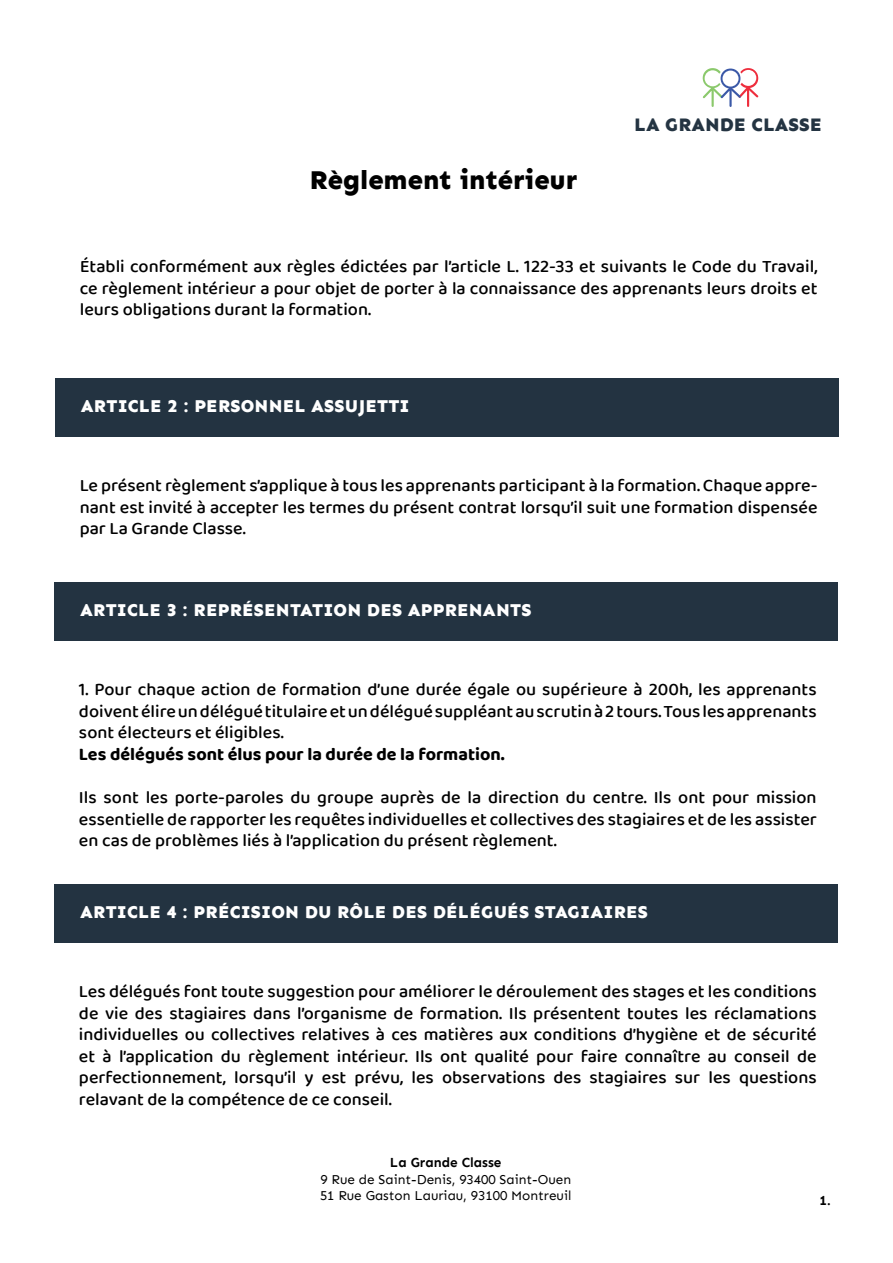
<style>
.page{position:relative;width:893px;height:1263px;background:#fff}
.page>*{position:absolute;margin:0;border:0;box-sizing:border-box;transform-origin:0 0}
.t1{font:800 27px "Sen";color:#000}
.t2{font:800 19.05px "Sen";color:#243442}
.t3{font:500 18px/21.6px "Baloo Chettan 2";color:#000;text-align:justify}
.t4{font:800 18px "Sen";letter-spacing:.01em;color:#fff}
.t5{font:700 18px "Baloo Chettan 2";color:#000}
.t6{font:13.5px/16.2px "Sen";color:#000}
.t7{font:700 13.5px "Sen";color:#000}
</style>
<div class="page">
<svg style="left:702px;top:68px;width:57px;height:39px"></svg>
<div style="left:55px;top:378px;width:783px;height:59px;background:#233341"></div>
<div style="left:54px;top:582px;width:783px;height:59px;background:#233341"></div>
<div style="left:54px;top:884px;width:783px;height:59px;background:#233341"></div>
<h1 class="t1" style="left:309px;top:165px;width:270px">Règlement intérieur</h1>
<p class="t2" style="left:634px;top:114px;width:189px">LA GRANDE CLASSE</p>
<p class="t3" style="left:80px;top:255px;width:739px">Établi conformément aux règles édictées par l’article L. 122-33 et suivants le Code du Travail, ce règlement intérieur a pour objet de porter à la connaissance des apprenants leurs droits et leurs obligations durant la formation.</p>
<p class="t4" style="left:81px;top:396px;width:330px">ARTICLE 2 : PERSONNEL ASSUJETTI</p>
<p class="t3" style="left:80px;top:474px;width:739px">Le présent règlement s’applique à tous les apprenants participant à la formation. Chaque appre&shy;nant est invité à accepter les termes du présent contrat lorsqu’il suit une formation dispensée par La Grande Classe.</p>
<p class="t4" style="left:80px;top:600px;width:453px">ARTICLE 3 : REPRÉSENTATION DES APPRENANTS</p>
<p class="t3" style="left:79px;top:678px;width:739px">1. Pour chaque action de formation d’une durée égale ou supérieure à 200h, les apprenants doivent élire un délégué titulaire et un délégué suppléant au scrutin à 2 tours. Tous les apprenants sont électeurs et éligibles.</p>
<p class="t5" style="left:79px;top:740px;width:427px">Les délégués sont élus pour la durée de la formation.</p>
<p class="t3" style="left:79px;top:786px;width:739px">Ils sont les porte-paroles du groupe auprès de la direction du centre. Ils ont pour mission essentielle de rapporter les requêtes individuelles et collectives des stagiaires et de les assister en cas de problèmes liés à l’application du présent règlement.</p>
<p class="t4" style="left:80px;top:902px;width:569px">ARTICLE 4 : PRÉCISION DU RÔLE DES DÉLÉGUÉS STAGIAIRES</p>
<p class="t3" style="left:79px;top:980px;width:739px">Les délégués font toute suggestion pour améliorer le déroulement des stages et les conditions de vie des stagiaires dans l’organisme de formation. Ils présentent toutes les réclamations individuelles ou collectives relatives à ces matières aux conditions d’hygiène et de sécurité et à l’application du règlement intérieur. Ils ont qualité pour faire connaître au conseil de perfectionnement, lorsqu’il y est prévu, les observations des stagiaires sur les questions relavant de la compétence de ce conseil.</p>
<p class="t7" style="left:390px;top:1155px;width:113px">La Grande Classe</p>
<p class="t6" style="left:320px;top:1171px;width:253px">9 Rue de Saint-Denis, 93400 Saint-Ouen<br>51 Rue Gaston Lauriau, 93100 Montreuil</p>
<p class="t7" style="left:819px;top:1192px;width:13px">1.</p>
</div>
